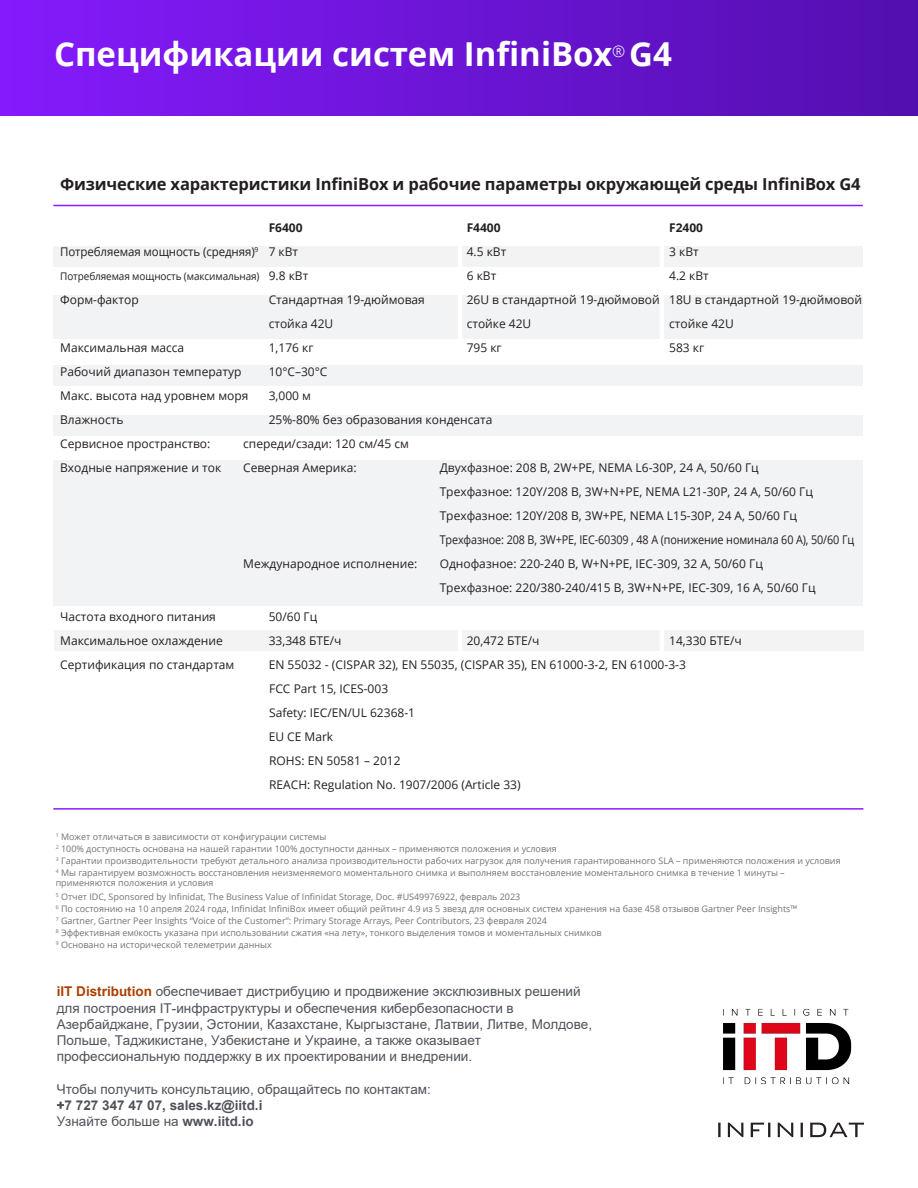
<style>
.page{position:relative;width:918px;height:1188px;background:#fff}
.page>*{position:absolute;margin:0;border:0;box-sizing:border-box;transform-origin:0 0}
.t1{font:700 33px "Open Sans";color:#fff}
.t2{font:700 16.5px "Open Sans";letter-spacing:-.01em;color:#231f20}
.t3{font:13.5px/16.2px "Arial";color:#4f5359}
.t4{font:700 13.5px/16.2px "Arial";color:#4f5359}
.t5{font:12px/24px "Open Sans";color:#231f20}
.t6{font:12px/24px "Open Sans";color:#241f21}
.t7{font:12px "Open Sans";color:#231f20;scale:.96 1}
.t8{font:700 12px "Open Sans";color:#231f20}
.t9{font:10.5px "Open Sans";letter-spacing:-.01em;color:#231f20;scale:.95 1}
.t10{font:9px/12px "Open Sans";color:#757175}
.s1{font-size:12px}
.s2{font-family:"Minion Pro"}
.s3{font-weight:700;color:#aa4000}
.s4{font-weight:400}
</style>
<div class="page">
<svg style="left:718px;top:1123px;width:146px;height:14px"></svg>
<div style="left:0;top:0;width:918px;height:116px;background:linear-gradient(to right,#851bfc,#520faf)"></div>
<div style="left:53px;top:461px;width:810px;height:145px;background:#f2f3f4"></div>
<div style="left:53px;top:415px;width:810px;height:20px;background:#f2f3f4"></div>
<div style="left:54px;top:630px;width:810px;height:20px;background:#f2f3f4"></div>
<div style="left:53px;top:366px;width:810px;height:20px;background:#f2f3f4"></div>
<div style="left:53px;top:246px;width:810px;height:21px;background:#f2f3f4"></div>
<div style="left:53px;top:295px;width:810px;height:43px;background:#f2f3f4"></div>
<hr style="left:458px;top:228px;width:4px;height:118px;background:#fff">
<hr style="left:660px;top:227px;width:4px;height:118px;background:#fff">
<hr style="left:53px;top:205px;width:810px;height:1px;background:#871bff">
<hr style="left:53px;top:808px;width:810px;height:2px;background:#871bff">
<hr style="left:458px;top:620px;width:4px;height:31px;background:#fff">
<hr style="left:660px;top:625px;width:4px;height:31px;background:#fff">
<img style="left:723px;top:1008px;width:129px;height:77px">
<h1 class="t1" style="left:54px;top:31px;width:620px">Спецификации систем InfiniBox<sup>®</sup> G4</h1>
<h2 class="t2" style="left:60px;top:173px;width:802px">Физические характеристики InfiniBox и рабочие параметры окружающей среды InfiniBox G4</h2>
<h3 class="t8" style="left:269px;top:220px;width:35px">F6400</h3>
<h3 class="t8" style="left:467px;top:220px;width:35px">F4400</h3>
<h3 class="t8" style="left:669px;top:220px;width:35px">F2400</h3>
<h3 class="t7" style="left:60px;top:244px;width:250px">Потребляемая мощность (средняя)<sup>9</sup> 7 кВт</h3>
<h3 class="t5" style="left:467px;top:240px;width:41px">4.5 кВт</h3>
<h3 class="t5" style="left:669px;top:240px;width:31px">3 кВт</h3>
<p class="t9" style="left:60px;top:269px;width:263px">Потребляемая мощность (максимальная) <span class="s1">9.8 кВт</span></p>
<h3 class="t5" style="left:467px;top:264px;width:31px">6 кВт</h3>
<h3 class="t5" style="left:669px;top:264px;width:41px">4.2 кВт</h3>
<h3 class="t5" style="left:60px;top:288px;width:80px">Форм-фактор</h3>
<h3 class="t5" style="left:269px;top:288px;width:158px">Стандартная 19-дюймовая</h3>
<h3 class="t5" style="left:467px;top:288px;width:397px">26U в стандартной 19-дюймовой 18U в стандартной 19-дюймовой</h3>
<h3 class="t5" style="left:269px;top:312px;width:66px">стойка 42U</h3>
<h3 class="t5" style="left:467px;top:312px;width:66px">стойке 42U</h3>
<h3 class="t5" style="left:669px;top:312px;width:66px">стойке 42U</h3>
<h3 class="t5" style="left:60px;top:336px;width:126px">Максимальная масса</h3>
<h3 class="t5" style="left:269px;top:336px;width:46px">1,176 кг</h3>
<h3 class="t5" style="left:467px;top:336px;width:37px">795 кг</h3>
<h3 class="t5" style="left:669px;top:336px;width:37px">583 кг</h3>
<h3 class="t5" style="left:60px;top:360px;width:183px">Рабочий диапазон температур</h3>
<h3 class="t5" style="left:269px;top:360px;width:60px">10°C–30°C</h3>
<h3 class="t5" style="left:60px;top:384px;width:190px">Макс. высота над уровнем моря</h3>
<h3 class="t5" style="left:269px;top:384px;width:44px">3,000 м</h3>
<h3 class="t5" style="left:60px;top:408px;width:65px">Влажность</h3>
<h3 class="t5" style="left:269px;top:408px;width:225px">25%-80% без образования конденсата</h3>
<h3 class="t5" style="left:60px;top:432px;width:152px">Сервисное пространство:</h3>
<h3 class="t5" style="left:243px;top:432px;width:167px">спереди/сзади: 120 см/45 см</h3>
<h3 class="t6" style="left:60px;top:456px;width:163px">Входные напряжение и ток</h3>
<h3 class="t6" style="left:243px;top:456px;width:115px">Северная Америка:</h3>
<p class="t6" style="left:440px;top:456px;width:416px">Двухфазное: 208 В, 2W+PE, NEMA L6-30P, 24 А, 50/60 Гц<br>Трехфазное: 120Y/208 В, 3W+N+PE, NEMA L21-30P, 24 А, 50/60 Гц Трехфазное: 120Y/208 В, 3W+PE, NEMA L15-30P, 24 А, 50/60 Гц Трехфазное: 208 В, 3W+PE, IEC-60309 , 48 А (понижение номинала 60 А), 50/60 Гц</p>
<h3 class="t6" style="left:243px;top:552px;width:176px">Международное исполнение:</h3>
<h3 class="t6" style="left:440px;top:552px;width:378px">Однофазное: 220-240 В, W+N+PE, IEC-309, 32 А, 50/60 Гц<br>Трехфазное: 220/380-240/415 В, 3W+N+PE, IEC-309, 16 А, 50/60 Гц</h3>
<h3 class="t5" style="left:60px;top:604px;width:157px">Частота входного питания</h3>
<h3 class="t5" style="left:269px;top:604px;width:50px">50/60 Гц</h3>
<h3 class="t5" style="left:60px;top:628px;width:164px">Максимальное охлаждение</h3>
<h3 class="t5" style="left:269px;top:628px;width:74px">33,348 БТЕ/ч</h3>
<h3 class="t5" style="left:467px;top:628px;width:74px">20,472 БТЕ/ч</h3>
<h3 class="t5" style="left:669px;top:628px;width:74px">14,330 БТЕ/ч</h3>
<h3 class="t5" style="left:60px;top:652px;width:176px">Сертификация по стандартам</h3>
<h3 class="t5" style="left:269px;top:652px;width:419px">EN 55032 - (CISPAR 32), EN 55035, (CISPAR 35), EN 61000-3-2, EN 61000-3-3<br>FCC Part 15, ICES-003<br>Safety: IEC/EN/UL 62368-1<br>EU CE Mark<br>ROHS: EN 50581 – 2012<br>REACH: Regulation No. 1907/2006 (Article 33)</h3>
<p class="t10" style="left:56px;top:831px;width:786px"><sup>1</sup> Может отличаться в зависимости от конфигурации системы<br><sup>2</sup> 100% доступность основана на нашей гарантии 100% доступности данных – применяются положения и условия<br><sup>3</sup> Гарантии производительности требуют детального анализа производительности рабочих нагрузок для получения гарантированного SLA – применяются положения и условия <sup>4</sup> Мы гарантируем возможность восстановления неизменяемого моментального снимка и выполняем восстановление моментального снимка в течение 1 минуты –</p>
<p class="t10" style="left:56px;top:876px;width:466px;line-height:13.8px">применяются положения и условия<br><sup>5</sup> Отчет IDC, Sponsored by Infinidat, The Business Value of Infinidat Storage, Doc. #US49976922, февраль 2023</p>
<p class="t10" style="left:56px;top:903px;width:743px"><sup>6</sup> По состоянию на 10 апреля 2024 года, Infinidat InfiniBox имеет общий рейтинг 4.9 из 5 звезд для основных систем хранения на базе 458 отзывов Gartner Peer Insights™ <sup>7</sup> Gartner, Gartner Peer Insights “Voice of the Customer”: Primary Storage Arrays, Peer Contributors, 23 февраля 2024<br><sup>8</sup> Эффективная ем<span class="s2">0</span>кость указана при использовании сжатия «на лету», тонкого выделения томов и моментальных снимков<br><sup>9</sup> Основано на исторической телеметрии данных</p>
<p class="t3" style="left:57px;top:984px;width:537px"><span class="s3">iIT Distribution</span> обеспечивает дистрибуцию и продвижение эксклюзивных решений для построения IT-инфраструктуры и обеспечения кибербезопасности в Азербайджане, Грузии, Эстонии, Казахстане, Кыргызстане, Латвии, Литве, Молдове, Польше, Таджикистане, Узбекистане и Украине, а также оказывает профессиональную поддержку в их проектировании и внедрении.</p>
<h3 class="t3" style="left:57px;top:1081px;width:376px">Чтобы получить консультацию, обращайтесь по контактам:</h3>
<h3 class="t4" style="left:57px;top:1097px;width:207px">+7 727 347 47 07, sales.kz@iitd.i<br><span class="s4">Узнайте больше на</span> www.iitd.io</h3>
</div>
